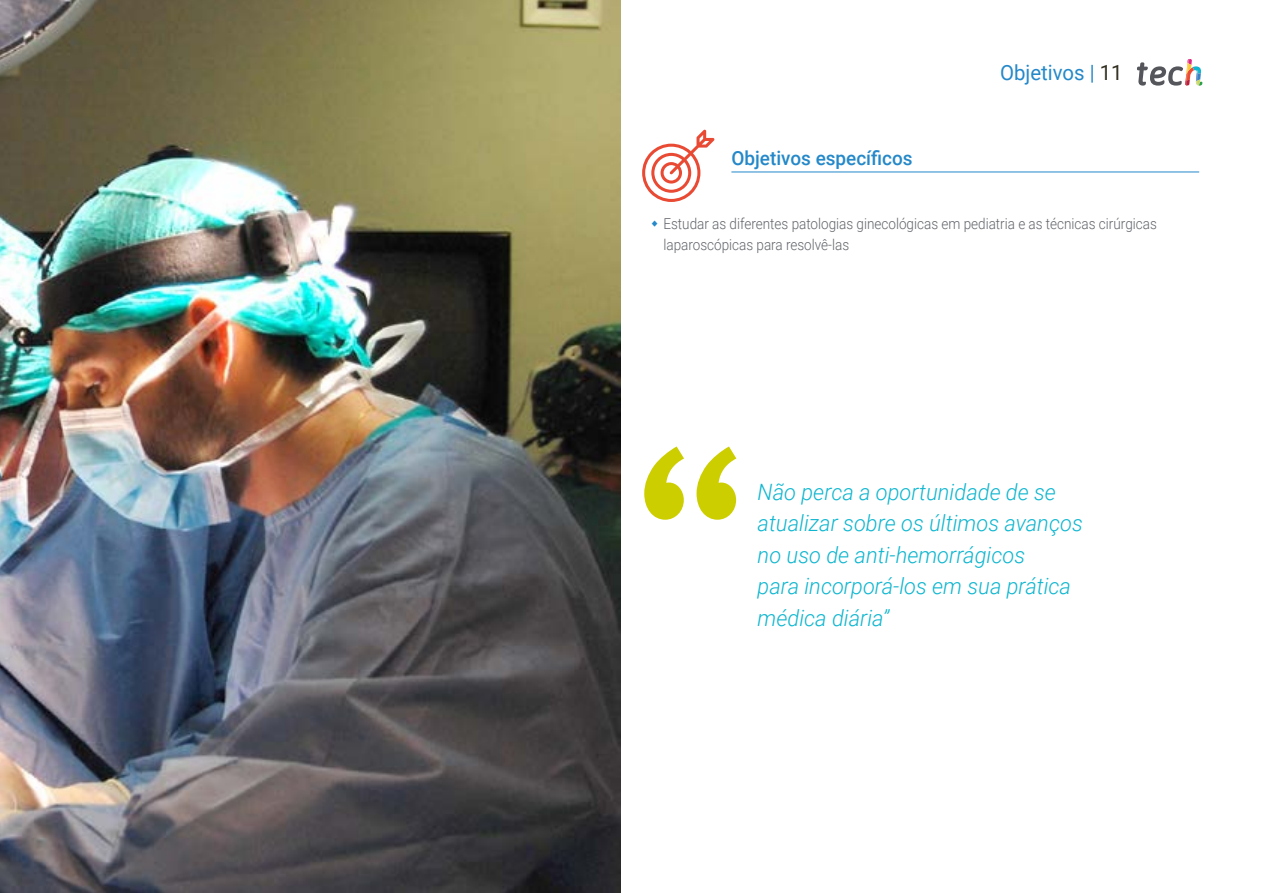
<style>
.page{position:relative;width:1263px;height:893px;background:#fff}
.page>*{position:absolute;margin:0;border:0;box-sizing:border-box;transform-origin:0 0}
.t1{font:italic 300 22.5px/31.5px "Roboto";color:#0fb6cf}
.t2{font:21px "Roboto";color:#2488c9}
.t3{font:500 19.5px "Roboto";color:#2488c9}
.t4{font:300 15px/21px "Roboto";color:#61646a;scale:.9 1}
.s1{color:#312e20}
</style>
<div class="page">
<img style="left:0;top:0;width:621px;height:893px">
<hr style="left:731px;top:172px;width:468px;height:1px;background:#2488c9">
<svg style="left:642px;top:130px;width:72px;height:72px"></svg>
<svg style="left:644px;top:446px;width:92px;height:74px"></svg>
<svg style="left:1137px;top:59px;width:65px;height:27px"></svg>
<p class="t3" style="left:731px;top:144px;width:183px">Objetivos específicos</p>
<p class="t2" style="left:1000px;top:57px;width:124px">Objetivos | <span class="s1">11</span></p>
<p class="t4" style="left:663px;top:212px;width:550px">Estudar as diferentes patologias ginecológicas em pediatria e as técnicas cirúrgicas laparoscópicas para resolvê-las</p>
<p class="t1" style="left:758px;top:475px;width:327px">Não perca a oportunidade de se atualizar sobre os últimos avanços no uso de anti-hemorrágicos<br>para incorporá-los em sua prática médica diária”</p>
</div>
